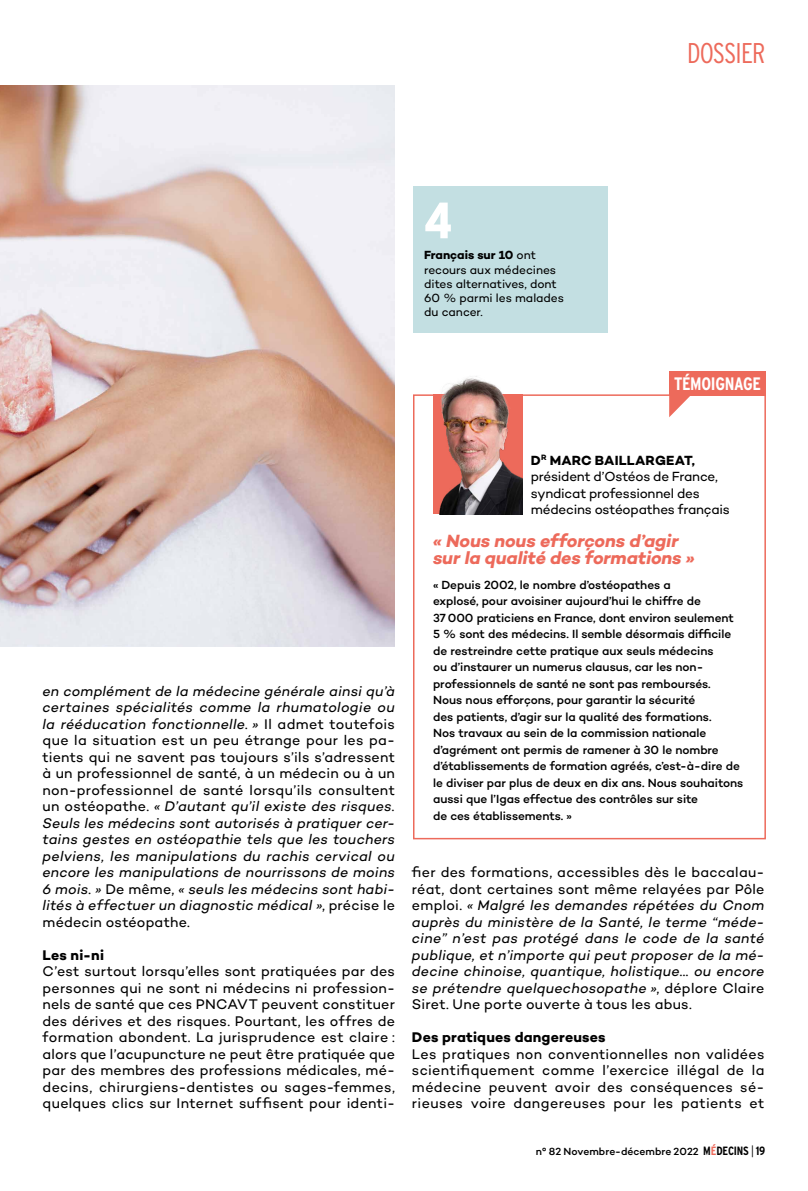
<style>
.page{position:relative;width:808px;height:1191px;background:#fff}
.page>*{position:absolute;margin:0;border:0;box-sizing:border-box;transform-origin:0 0}
.t1{font:900 condensed 51px "Interstate";color:#fff}
.t2{font:300 condensed 28.5px "Interstate";letter-spacing:-.03em;color:#ed6a5b}
.t3{font:italic 700 18px/16.5px "Campton";letter-spacing:-.01em;color:#ed6a5b}
.t4{font:700 condensed 18px "Interstate";letter-spacing:-.02em;color:#fff}
.t5{font:italic 14.25px/16.5px "Campton";letter-spacing:.015em;color:#000;text-align:justify}
.t6{font:14.25px/16.5px "Campton";letter-spacing:.025em;color:#000;text-align:justify}
.t7{font:700 14.25px "Campton";letter-spacing:.015em;color:#000}
.t8{font:13.5px/16.5px "Campton";letter-spacing:-.015em;color:#000}
.t9{font:500 12px/16.5px "Campton";letter-spacing:-.005em;color:#000}
.t10{font:12px/14.2px "Campton";letter-spacing:-.005em;color:#000}
.t11{font:500 10.5px "Campton";color:#000}
.s1{font-weight:700}
.s2{font-style:normal}
.s3{font-family:"Interstate";font-weight:700;font-stretch:condensed;font-size:12px}
.s4{font-family:"Interstate";font-weight:700;font-stretch:condensed;font-size:12px;color:#ed6a5b}
.s5{font-family:"Interstate";font-weight:300;font-stretch:condensed;font-size:12px}
</style>
<div class="page">
<img style="left:0;top:85px;width:395px;height:561px">
<div style="left:413px;top:394px;width:353px;height:445px;border:2px solid #ed6a5b"></div>
<svg style="left:669px;top:396px;width:23px;height:21px"></svg>
<div style="left:669px;top:371px;width:97px;height:25px;background:#ed6a5b"></div>
<img style="left:433px;top:376px;width:89px;height:138px">
<div style="left:413px;top:186px;width:194px;height:147px;background:#c3dfe2"></div>
<h2 class="t2" style="left:687px;top:37px;width:80px">DOSSIER</h2>
<h1 class="t1" style="left:424px;top:192px;width:29px">4</h1>
<p class="t10" style="left:424px;top:248px;width:141px"><span class="s1">Français sur 10</span> ont recours aux médecines dites alternatives, dont<br>60 % parmi les malades du cancer.</p>
<p class="t4" style="left:674px;top:374px;width:88px">TÉMOIGNAGE</p>
<p class="t5" style="left:43px;top:682px;width:354px">en complément de la médecine générale ainsi qu’à certaines spécialités comme la rhumatologie ou la rééducation fonctionnelle. » <span class="s2">Il admet toutefois que la situation est un peu étrange pour les pa&shy;tients qui ne savent pas toujours s’ils s’adressent à un professionnel de santé, à un médecin ou à un non-professionnel de santé lorsqu’ils consultent un ostéopathe.</span> « D’autant qu’il existe des risques.<br>Seuls les médecins sont autorisés à pratiquer cer&shy;tains gestes en ostéopathie tels que les touchers pelviens, les manipulations du rachis cervical ou encore les manipulations de nourrissons de moins 6 mois. » <span class="s2">De même,</span> « seuls les médecins sont habi&shy;lités à effectuer un diagnostic médical »<span class="s2">, précise le médecin ostéopathe.</span></p>
<p class="t7" style="left:43px;top:946px;width:63px">Les ni-ni</p>
<p class="t6" style="left:43px;top:963px;width:354px">C’est surtout lorsqu’elles sont pratiquées par des personnes qui ne sont ni médecins ni profession&shy;nels de santé que ces PNCAVT peuvent constituer des dérives et des risques. Pourtant, les offres de formation abondent. La jurisprudence est claire : alors que l’acupuncture ne peut être pratiquée que par des membres des professions médicales, mé&shy;decins, chirurgiens-dentistes ou sages-femmes, quelques clics sur Internet suffisent pour identi-</p>
<p class="t8" style="left:531px;top:451px;width:200px"><span class="s1">D</span><sup>R</sup> <span class="s1">MARC BAILLARGEAT, </span>président d’Ostéos de France, syndicat professionnel des médecins ostéopathes français</p>
<p class="t3" style="left:433px;top:532px;width:263px">« Nous nous efforçons d’agir sur la qualité des formations »</p>
<p class="t9" style="left:433px;top:576px;width:312px">« Depuis 2002, le nombre d’ostéopathes a<br>explosé, pour avoisiner aujourd’hui le chiffre de<br>37 000 praticiens en France, dont environ seulement 5 % sont des médecins. Il semble désormais difficile de restreindre cette pratique aux seuls médecins<br>ou d’instaurer un numerus clausus, car les non&shy;professionnels de santé ne sont pas remboursés.<br>Nous nous efforçons, pour garantir la sécurité<br>des patients, d’agir sur la qualité des formations.<br>Nos travaux au sein de la commission nationale d’agrément ont permis de ramener à 30 le nombre d’établissements de formation agréés, c’est-à-dire de le diviser par plus de deux en dix ans. Nous souhaitons aussi que l’Igas effectue des contrôles sur site<br>de ces établissements. »</p>
<p class="t5" style="left:412px;top:864px;width:354px"><span class="s2">fier des formations, accessibles dès le baccalau&shy;réat, dont certaines sont même relayées par Pôle emploi.</span> « Malgré les demandes répétées du Cnom auprès du ministère de la Santé, le terme “méde&shy;cine” n’est pas protégé dans le code de la santé publique, et n’importe qui peut proposer de la mé&shy;decine chinoise, quantique, holistique… ou encore se prétendre quelquechosopathe »<span class="s2">, déplore Claire Siret. Une porte ouverte à tous les abus.</span></p>
<p class="t7" style="left:412px;top:1028px;width:195px">Des pratiques dangereuses</p>
<p class="t6" style="left:412px;top:1045px;width:354px">Les pratiques non conventionnelles non validées scientifiquement comme l’exercice illégal de la médecine peuvent avoir des conséquences sé&shy;rieuses voire dangereuses pour les patients et</p>
<p class="t11" style="left:536px;top:1145px;width:231px">n° 82 Novembre-décembre 2022 <span class="s3">M</span><span class="s4">É</span><span class="s3">DECINS</span> <span class="s5">|</span> <span class="s3">19</span></p>
</div>
